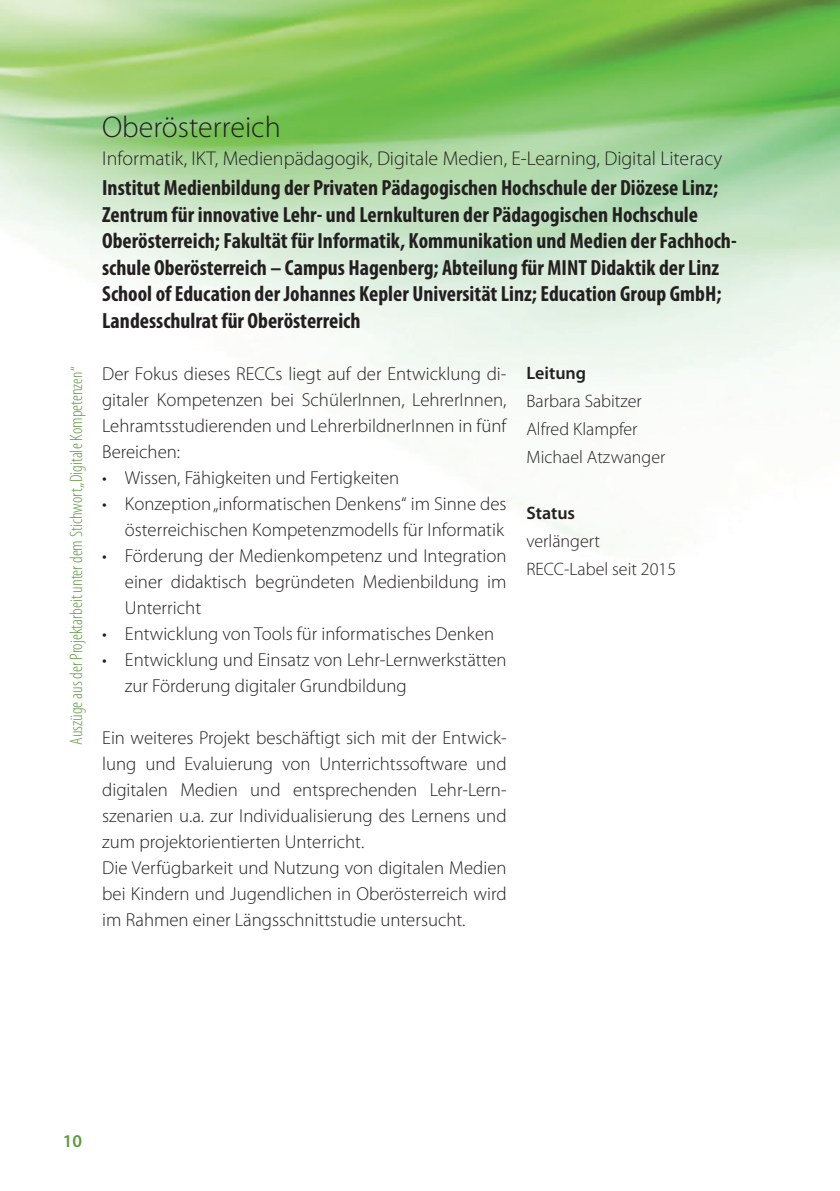
<style>
.page{position:relative;width:840px;height:1191px;background:#fff}
.page>*{position:absolute;margin:0;border:0;box-sizing:border-box;transform-origin:0 0}
.t1{font:300 30px "Myriad Pro";color:#231f20}
.t2{font:700 condensed 22px/26.4px "Myriad Pro";color:#231f20}
.t3{font:300 20px "Myriad Pro";color:#231f20}
.t4{font:300 18.8px/26px "Myriad Pro";color:#231f20;text-align:justify}
.t5{font:300 18px/28px "Myriad Pro";color:#231f20}
.t6{font:300 condensed 18px "Myriad Pro";color:#609a43}
.t7{font:600 18px "Myriad Pro";color:#231f20}
.t8{font:600 18px "Myriad Pro";color:#609a43}
.s1{font-size:17px}
</style>
<div class="page">
<img style="left:0;top:0;width:839px;height:548px">
<p class="t6" style="left:66px;top:745px;width:380px;rotate:-90deg">Auszüge aus der Projektarbeit unter dem Stichwort „Digitale Kompeten<span class="s1">zen “</span></p>
<h1 class="t1" style="left:102px;top:111px;width:180px">Oberösterreich</h1>
<p class="t3" style="left:102px;top:148px;width:621px">Informatik, IKT, Medienpädagogik, Digitale Medien, E-Learning, Digital Literacy</p>
<p class="t2" style="left:102px;top:174px;width:635px">Institut Medienbildung der Privaten Pädagogischen Hochschule der Diözese Linz; Zentrum für innovative Lehr- und Lernkulturen der Pädagogischen Hochschule Oberösterreich; Fakultät für Informatik, Kommunikation und Medien der Fachhoch&shy;schule Oberösterreich – Campus Hagenberg; Abteilung für MINT Didaktik der Linz School of Education der Johannes Kepler Universität Linz; Education Group GmbH; Landesschulrat für Oberösterreich</p>
<p class="t4" style="left:102px;top:361px;width:405px">Der Fokus dieses RECCs liegt auf der Entwicklung di&shy;gitaler Kompetenzen bei SchülerInnen, LehrerInnen, Lehramtsstudierenden und LehrerbildnerInnen in fünf Bereichen:</p>
<p class="t4" style="left:102px;top:465px;width:298px">• Wissen, Fähigkeiten und Fertigkeiten</p>
<p class="t4" style="left:102px;top:491px;width:405px;text-align:right">• Konzeption„informatischen Denkens“ im Sinne des österreichischen Kompetenzmodells für Informatik</p>
<p class="t4" style="left:125px;top:543px;width:383px;text-indent:-23px">• Förderung der Medienkompetenz und Integration einer didaktisch begründeten Medienbildung im Unterricht</p>
<p class="t4" style="left:102px;top:621px;width:393px">• Entwicklung von Tools für informatisches Denken</p>
<p class="t4" style="left:125px;top:647px;width:383px;text-indent:-23px">• Entwicklung und Einsatz von Lehr-Lernwerkstätten zur Förderung digitaler Grundbildung</p>
<p class="t4" style="left:102px;top:725px;width:405px;text-align:left">Ein weiteres Projekt beschäftigt sich mit der Entwick&shy;lung und Evaluierung von Unterrichtssoftware und digitalen Medien und entsprechenden Lehr-Lern&shy;szenarien u.a. zur Individualisierung des Lernens und zum projektorientierten Unterricht.<br>Die Verfügbarkeit und Nutzung von digitalen Medien bei Kindern und Jugendlichen in Oberösterreich wird im Rahmen einer Längsschnittstudie untersucht.</p>
<p class="t7" style="left:526px;top:362px;width:61px">Leitung</p>
<p class="t5" style="left:526px;top:387px;width:140px">Barbara Sabitzer<br>Alfred Klampfer<br>Michael Atzwanger</p>
<p class="t7" style="left:526px;top:502px;width:50px">Status</p>
<p class="t5" style="left:526px;top:528px;width:151px">verlängert<br>RECC-Label seit 2015</p>
<p class="t8" style="left:63px;top:1129px;width:21px">10</p>
</div>
